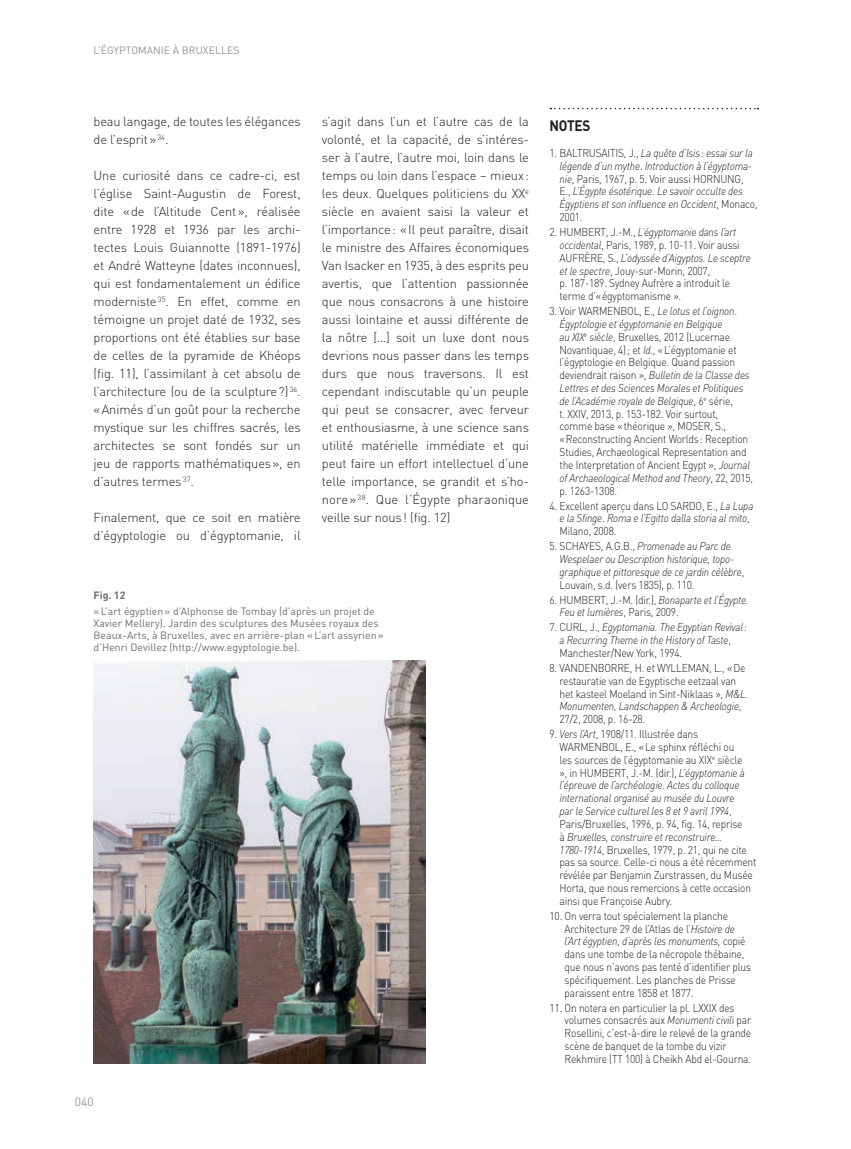
<style>
.page{position:relative;width:851px;height:1149px;background:#fff}
.page>*{position:absolute;margin:0;border:0;box-sizing:border-box;transform-origin:0 0}
.t1{font:700 15px "DIN";letter-spacing:-.02em;color:#231f20;scale:.9 1}
.t2{font:300 12.9px/18px "DIN";letter-spacing:-.01em;color:#231f20}
.t3{font:12px "DIN";color:#939598}
.t4{font:300 11.4px/12.8px "DIN";letter-spacing:-.02em;color:#231f20;scale:.9 1}
.t5{font:italic 300 11.4px/12.8px "DINOT";letter-spacing:-.02em;color:#231f20;scale:.9 1}
.t6{font:10.5px/12px "DIN";color:#6c6d70}
.t7{font:10.5px "DIN";color:#939598}
.t8{font:700 10.5px "DIN";color:#6c6d70}
.s1{font-family:"DIN";font-style:normal}
.s2{font-family:"DINOT";font-style:italic}
</style>
<div class="page">
<svg style="left:550px;top:108px;width:208px;height:1px"></svg>
<img style="left:94px;top:660px;width:331px;height:403px">
<p class="t7" style="left:94px;top:44px;width:147px">L’ÉGYPTOMANIE À BRUXELLES</p>
<p class="t2" style="left:94px;top:112px;width:208px">beau langage, de toutes les élégances de l’esprit » <sup>34</sup>.</p>
<p class="t2" style="left:94px;top:166px;width:208px;text-align:justify">Une curiosité dans ce cadre-ci, est l’église Saint-Augustin de Forest, dite «de l’Altitude Cent», réalisée entre 1928 et 1936 par les archi&shy;tectes Louis Guiannotte (1891-1976) et André Watteyne (dates inconnues), qui est fondamentalement un édifice moderniste <sup>35</sup>. En effet, comme en témoigne un projet daté de 1932, ses proportions ont été établies sur base de celles de la pyramide de Khéops (fig. 11), l’assimilant à cet absolu de l’architecture (ou de la sculpture?) <sup>36</sup>. « Animés d’un goût pour la recherche mystique sur les chiffres sacrés, les architectes se sont fondés sur un jeu de rapports mathématiques», en d’autres termes <sup>37</sup>.</p>
<p class="t2" style="left:94px;top:508px;width:208px">Finalement, que ce soit en matière d’égyptologie ou d’égyptomanie, il</p>
<p class="t2" style="left:322px;top:112px;width:208px;text-align:justify">s’agit dans l’un et l’autre cas de la volonté, et la capacité, de s’intéres&shy;ser à l’autre, l’autre moi, loin dans le temps ou loin dans l’espace – mieux : les deux. Quelques politiciens du XX<sup>e </sup>siècle en avaient saisi la valeur et l’importance: «Il peut paraître, disait le ministre des Affaires économiques Van Isacker en 1935, à des esprits peu avertis, que l’attention passionnée que nous consacrons à une histoire aussi lointaine et aussi différente de la nôtre […] soit un luxe dont nous devrions nous passer dans les temps durs que nous traversons. Il est cependant indiscutable qu’un peuple qui peut se consacrer, avec ferveur et enthousiasme, à une science sans utilité matérielle immédiate et qui peut faire un effort intellectuel d’une telle importance, se grandit et s’ho&shy;nore » <sup>38</sup>. Que l’Égypte pharaonique veille sur nous! (fig. 12)</p>
<p class="t8" style="left:94px;top:588px;width:33px">Fig. 12</p>
<p class="t6" style="left:94px;top:605px;width:291px">« L’art égyptien » d’Alphonse de Tombay (d’après un projet de Xavier Mellery). Jardin des sculptures des Musées royaux des Beaux-Arts, à Bruxelles, avec en arrière-plan « L’art assyrien » d’Henri Devillez (http://www.egyptologie.be).</p>
<p class="t3" style="left:75px;top:1094px;width:20px">040</p>
<h1 class="t1" style="left:549px;top:115px;width:47px">NOTES</h1>
<p class="t5" style="left:549px;top:146px;width:227px;text-align:right"><span class="s1">1. BALTRUSAITIS, J.,</span> La quête d’Isis: essai sur la légende d’un mythe<span class="s1">.</span> Introduction à l’égyptoma-</p>
<p class="t4" style="left:559px;top:172px;width:206px"><span class="s2">nie</span>, Paris, 1967, p. 5. Voir aussi HORNUNG,</p>
<p class="t5" style="left:559px;top:185px;width:222px"><span class="s1">E.,</span> L’Égypte ésotérique<span class="s1">.</span> Le savoir occulte des<br>Égyptiens et son influence en Occident<span class="s1">, Monaco,</span></p>
<p class="t4" style="left:559px;top:210px;width:27px">2001.</p>
<p class="t5" style="left:549px;top:225px;width:209px"><span class="s1">2. HUMBERT, J.-M.,</span> L’égyptomanie dans l’art</p>
<p class="t4" style="left:559px;top:238px;width:202px"><span class="s2">occidental</span>, Paris, 1989, p. 10-11. Voir aussi</p>
<p class="t5" style="left:559px;top:251px;width:214px"><span class="s1">AUFRÈRE, S.,</span> L’odyssée d’Aigyptos. Le sceptre</p>
<p class="t4" style="left:559px;top:264px;width:191px"><span class="s2">et le spectre</span>, Jouy-sur-Morin, 2007,<br>p. 187-189. Sydney Aufrère a introduit le terme d’«égyptomanisme ».</p>
<p class="t4" style="left:549px;top:304px;width:210px">3. Voir WARMENBOL, E., <span class="s2">Le lotus et l’oignon</span>.</p>
<p class="t5" style="left:559px;top:317px;width:182px">Égyptologie et égyptomanie en Belgique</p>
<p class="t4" style="left:559px;top:330px;width:198px"><span class="s2">au XIX</span><sup>e</sup> <span class="s2">siècle</span>, Bruxelles, 2012 (Lucernae<br>Novantiquae, 4); et <span class="s2">Id.</span>, «L’égyptomanie et l’égyptologie en Belgique. Quand passion</p>
<p class="t5" style="left:559px;top:368px;width:213px"><span class="s1">deviendrait raison »,</span> Bulletin de la Classe des<br>Lettres et des Sciences Morales et Politiques de l’Académie royale de Belgique<span class="s1">, 6</span><sup>e</sup> <span class="s1">série,</span></p>
<p class="t4" style="left:559px;top:407px;width:213px">t. XXIV, 2013, p. 153-182. Voir surtout, comme base «théorique », MOSER, S.,<br>« Reconstructing Ancient Worlds: Reception Studies, Archaeological Representation and the Interpretation of Ancient Egypt », <span class="s2">Journal</span></p>
<p class="t5" style="left:559px;top:471px;width:217px">of Archaeological Method and Theory<span class="s1">, 22, 2015,</span></p>
<p class="t4" style="left:559px;top:484px;width:65px">p. 1263-1308.</p>
<p class="t4" style="left:549px;top:499px;width:228px">4. Excellent aperçu dans LO SARDO, E., <span class="s2">La Lupa</span></p>
<p class="t5" style="left:559px;top:511px;width:213px">e la Sfinge<span class="s1">.</span> Roma e l’Egitto dalla storia al mito<span class="s1">,</span></p>
<p class="t4" style="left:559px;top:524px;width:65px">Milano, 2008.</p>
<p class="t4" style="left:549px;top:539px;width:203px">5. SCHAYES, A.G.B., <span class="s2">Promenade au Parc de</span></p>
<p class="t5" style="left:559px;top:552px;width:207px">Wespelaer ou Description historique, topo&shy;graphique et pittoresque de ce jardin célèbre<span class="s1">,</span></p>
<p class="t4" style="left:559px;top:578px;width:151px">Louvain, s.d. (vers 1835), p. 110.</p>
<p class="t4" style="left:549px;top:592px;width:222px">6. HUMBERT, J.-M. (dir.), <span class="s2">Bonaparte et l’Égypte.</span></p>
<p class="t5" style="left:559px;top:605px;width:134px">Feu et lumières<span class="s1">, Paris, 2009.</span></p>
<p class="t5" style="left:549px;top:620px;width:221px;text-align:center"><span class="s1">7. CURL, J.,</span> Egyptomania. The Egyptian Revival : a Recurring Theme in the History of Taste<span class="s1">,</span></p>
<p class="t4" style="left:559px;top:646px;width:138px">Manchester/New York, 1994.</p>
<p class="t4" style="left:559px;top:661px;width:211px;text-indent:-10px">8. VANDENBORRE, H. et WYLLEMAN, L., «De restauratie van de Egyptische eetzaal van het kasteel Moeland in Sint-Niklaas », <span class="s2">M&amp;L.</span></p>
<p class="t5" style="left:559px;top:699px;width:204px">Monumenten, Landschappen &amp; Archeologie<span class="s1">,</span></p>
<p class="t4" style="left:559px;top:712px;width:97px">27/2, 2008, p. 16-28.</p>
<p class="t4" style="left:559px;top:727px;width:207px;text-indent:-10px">9. <span class="s2">Vers l’Art</span>, 1908/11. Illustrée dans WARMENBOL, E., «Le sphinx réfléchi ou les sources de l’égyptomanie au XIX<sup>e</sup> siècle », in HUMBERT, J.-M. (dir.), <span class="s2">L’égyptomanie à</span></p>
<p class="t5" style="left:559px;top:778px;width:201px">l’épreuve de l’archéologie. Actes du colloque international organisé au musée du Louvre par le Service culturel les 8 et 9 avril 1994<span class="s1">,</span></p>
<p class="t4" style="left:559px;top:817px;width:205px">Paris/Bruxelles, 1996, p. 94, fig. 14, reprise</p>
<p class="t5" style="left:559px;top:829px;width:182px"><span class="s1">à</span> Bruxelles, construire et reconstruire…</p>
<p class="t4" style="left:559px;top:842px;width:220px"><span class="s2">1780-1914</span>, Bruxelles, 1979, p. 21, qui ne cite pas sa source. Celle-ci nous a été récemment révélée par Benjamin Zurstrassen, du Musée Horta, que nous remercions à cette occasion ainsi que Françoise Aubry.</p>
<p class="t4" style="left:564px;top:908px;width:191px;text-indent:-15px">10. On verra tout spécialement la planche<br>Architecture 29 de l’Atlas de l’<span class="s2">Histoire de</span></p>
<p class="t5" style="left:564px;top:934px;width:202px">l’Art égyptien<span class="s1">,</span> d’après les monuments, <span class="s1">copié</span></p>
<p class="t4" style="left:564px;top:947px;width:208px">dans une tombe de la nécropole thébaine, que nous n’avons pas tenté d’identifier plus spécifiquement. Les planches de Prisse paraissent entre 1858 et 1877.</p>
<p class="t4" style="left:564px;top:1000px;width:209px;text-indent:-15px">11. On notera en particulier la pl. LXXIX des volumes consacrés aux <span class="s2">Monumenti civil</span>i par Rosellini, c’est-à-dire le relevé de la grande scène de banquet de la tombe du vizir Rekhmire (TT 100) à Cheikh Abd el-Gourna.</p>
</div>
